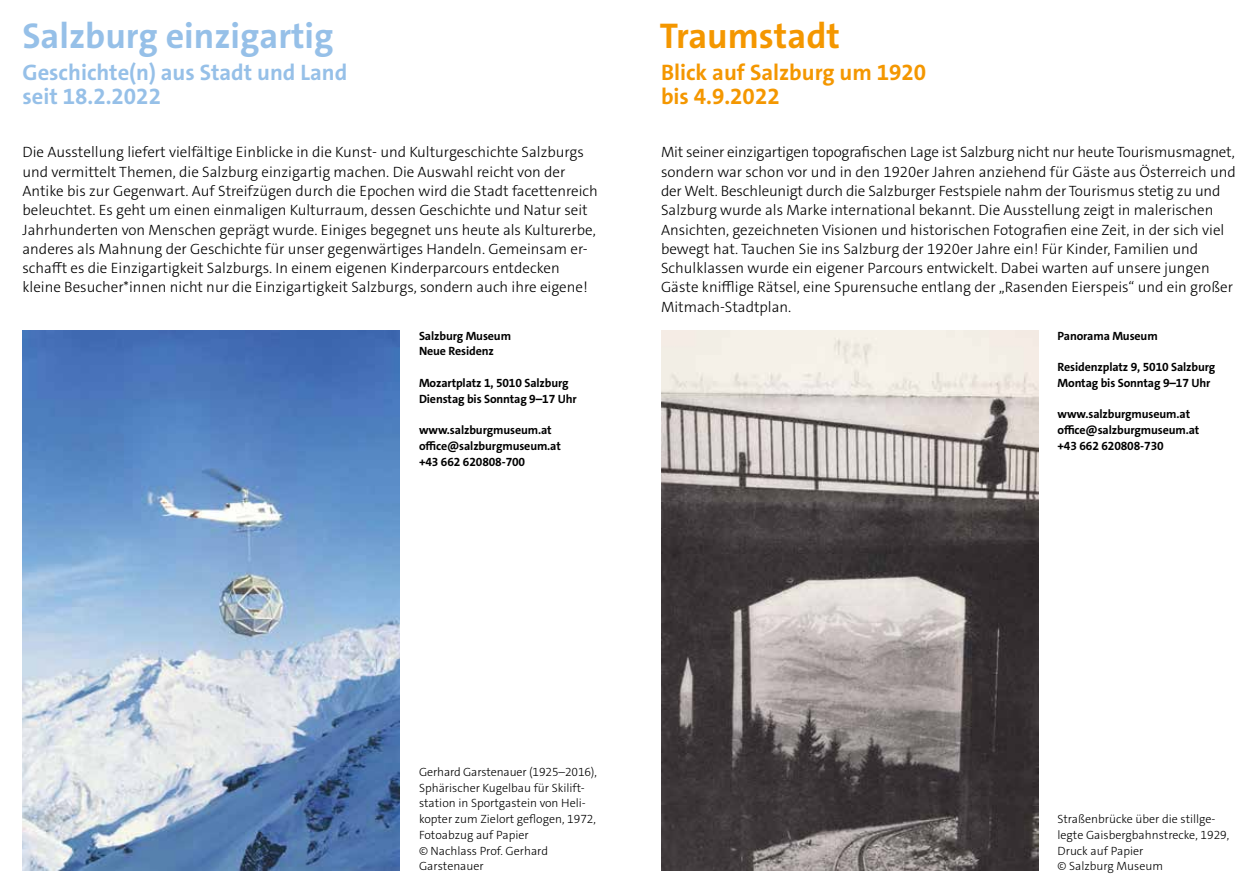
<style>
.page{position:relative;width:1259px;height:893px;background:#fff}
.page>*{position:absolute;margin:0;border:0;box-sizing:border-box;transform-origin:0 0}
.t1{font:700 36px "The Sans C4 s";color:#96c0e8}
.t2{font:700 36px "The Sans C4 s";color:#f49700}
.t3{font:700 22.5px/24px "The Sans C4 s";color:#96c0e8}
.t4{font:700 22.5px/24px "The Sans C4 s";color:#f49700}
.t5{font:300 15px/19.2px "The Sans C4 s";color:#000}
.t6{font:700 12px/15.8px "The Sans C4 s";letter-spacing:-.01em;color:#000}
.t7{font:300 12px/15.8px "The Sans C4 s";color:#000}
</style>
<div class="page">
<img style="left:23px;top:331px;width:377px;height:539px">
<img style="left:661px;top:331px;width:377px;height:539px">
<h1 class="t1" style="left:23px;top:13px;width:313px">Salzburg einzigartig</h1>
<h2 class="t3" style="left:23px;top:61px;width:326px">Geschichte(n) aus Stadt und Land seit 18.2.2022</h2>
<p class="t5" style="left:23px;top:143px;width:577px">Die Ausstellung liefert vielfältige Einblicke in die Kunst- und Kulturgeschichte Salzburgs und vermittelt Themen, die Salzburg einzigartig machen. Die Auswahl reicht von der Antike bis zur Gegenwart. Auf Streifzügen durch die Epochen wird die Stadt facettenreich beleuchtet. Es geht um einen einmaligen Kulturraum, dessen Geschichte und Natur seit Jahrhunderten von Menschen geprägt wurde. Einiges begegnet uns heute als Kulturerbe, anderes als Mahnung der Geschichte für unser gegenwärtiges Handeln. Gemeinsam er&shy;schafft es die Einzigartigkeit Salzburgs. In einem eigenen Kinderparcours entdecken kleine Besucher*innen nicht nur die Einzigartigkeit Salzburgs, sondern auch ihre eigene!</p>
<p class="t6" style="left:419px;top:328px;width:94px">Salzburg Museum<br>Neue Residenz</p>
<p class="t6" style="left:419px;top:375px;width:159px">Mozartplatz 1, 5010 Salzburg<br>Dienstag bis Sonntag 9–17 Uhr</p>
<p class="t6" style="left:419px;top:422px;width:143px">www.salzburgmuseum.at office@salzburgmuseum.at +43 662 620808-700</p>
<h1 class="t2" style="left:660px;top:13px;width:181px">Traumstadt</h1>
<h2 class="t4" style="left:661px;top:61px;width:267px">Blick auf Salzburg um 1920 bis 4.9.2022</h2>
<p class="t5" style="left:661px;top:143px;width:576px">Mit seiner einzigartigen topografischen Lage ist Salzburg nicht nur heute Tourismusmagnet, sondern war schon vor und in den 1920er Jahren anziehend für Gäste aus Österreich und der Welt. Beschleunigt durch die Salzburger Festspiele nahm der Tourismus stetig zu und Salzburg wurde als Marke international bekannt. Die Ausstellung zeigt in malerischen Ansichten, gezeichneten Visionen und historischen Fotografien eine Zeit, in der sich viel bewegt hat. Tauchen Sie ins Salzburg der 1920er Jahre ein! Für Kinder, Familien und Schulklassen wurde ein eigener Parcours entwickelt. Dabei warten auf unsere jungen Gäste knifflige Rätsel, eine Spurensuche entlang der „Rasenden Eierspeis“ und ein großer Mitmach-Stadtplan.</p>
<p class="t6" style="left:1057px;top:328px;width:102px">Panorama Museum</p>
<p class="t6" style="left:1057px;top:359px;width:159px">Residenzplatz 9, 5010 Salzburg<br>Montag bis Sonntag 9–17 Uhr</p>
<p class="t6" style="left:1057px;top:407px;width:143px">www.salzburgmuseum.at office@salzburgmuseum.at +43 662 620808-730</p>
<p class="t7" style="left:419px;top:764px;width:179px">Gerhard Garstenauer (1925–2016),<br>Sphärischer Kugelbau für Skilift&shy;station in Sportgastein von Heli&shy;kopter zum Zielort geflogen, 1972,<br>Fotoabzug auf Papier<br>© Nachlass Prof. Gerhard<br>Garstenauer</p>
<p class="t7" style="left:1057px;top:811px;width:173px">Straßenbrücke über die stillge&shy;legte Gaisbergbahnstrecke, 1929,<br>Druck auf Papier<br>© Salzburg Museum</p>
</div>
